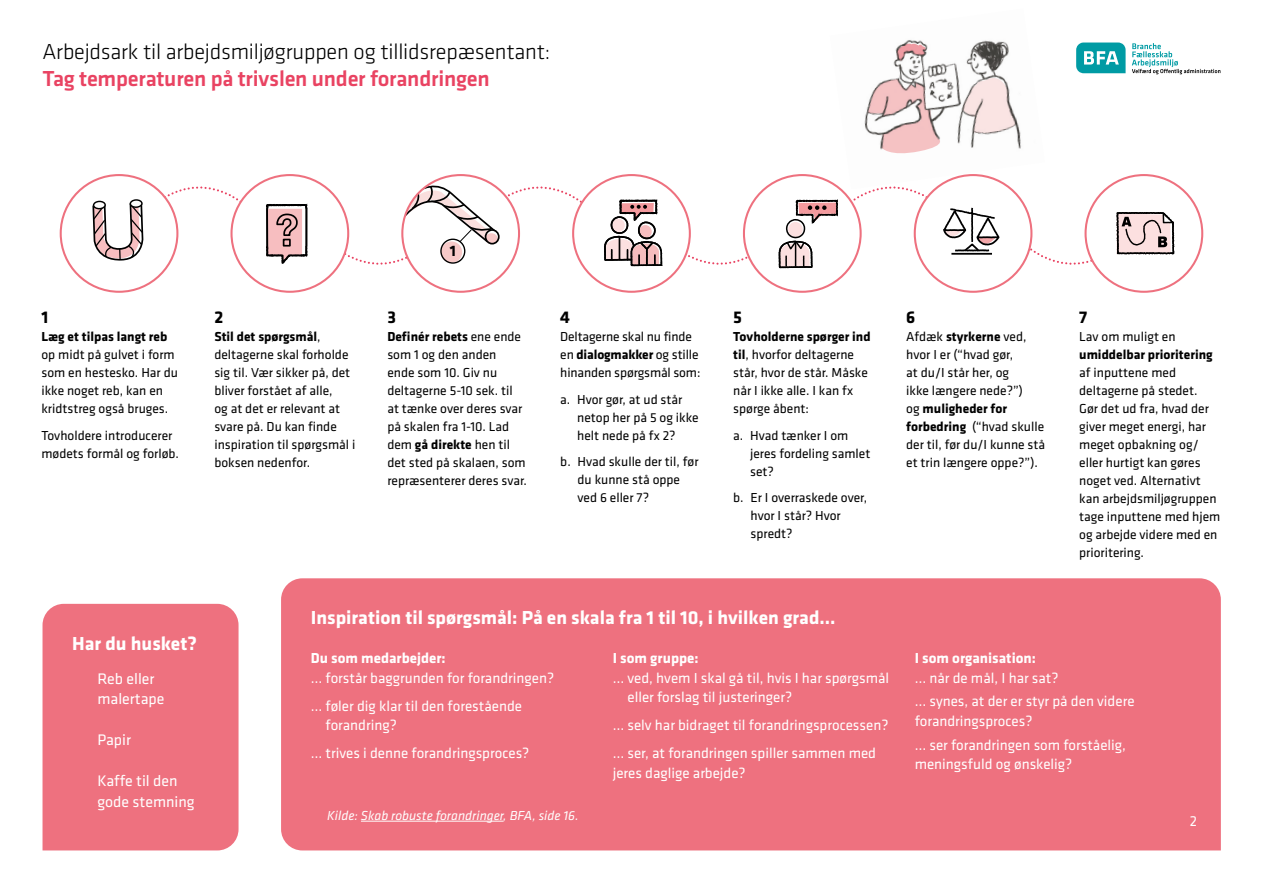
<style>
.page{position:relative;width:1263px;height:893px;background:#fff}
.page>*{position:absolute;margin:0;border:0;box-sizing:border-box;transform-origin:0 0}
.t1{font:300 22.5px "Klavika";letter-spacing:-.01em;color:#000}
.t2{font:500 22.5px "Klavika";letter-spacing:-.01em;color:#e94362}
.t3{font:700 19.5px "Klavika";color:#fff}
.t4{font:700 17.7px "Klavika";color:#000}
.t5{font:15.9px/20.5px "Klavika";color:#fff}
.t6{font:700 15.75px "Klavika";color:#000}
.t7{font:15px/28px "Klavika";color:#fff}
.t8{font:700 15px "Klavika";color:#fff}
.t9{font:13.5px/18px "Klavika";color:#000}
.t10{font:700 13.5px "Klavika";color:#000}
.t11{font:italic 13.5px "Klavika";color:#fff}
.s1{font-weight:700}
</style>
<div class="page">
<svg style="left:321px;top:42px;width:899px;height:249px"></svg>
<svg style="left:486px;top:230px;width:13px;height:14px"></svg>
<div style="left:485px;top:229px;width:15px;height:15px;border:2px solid #000;border-radius:50%"></div>
<svg style="left:485px;top:233px;width:13px;height:11px"></svg>
<svg style="left:266px;top:203px;width:42px;height:61px"></svg>
<svg style="left:92px;top:174px;width:166px;height:119px"></svg>
<div style="left:94px;top:201px;width:11px;height:8px;background:#fdfdfc;border-radius:50%"></div>
<div style="left:93px;top:201px;width:13px;height:8px;border:1px solid #000;border-radius:50%"></div>
<svg style="left:130px;top:200px;width:12px;height:7px"></svg>
<div style="left:130px;top:199px;width:13px;height:9px;border:1px solid #000;border-radius:50%"></div>
<div style="left:43px;top:604px;width:196px;height:246px;background:#ee717f"></div>
<div style="left:281px;top:578px;width:940px;height:272px;background:#ee717f"></div>
<hr style="left:361px;top:821px;width:142px;height:1px;background:#fff">
<h1 class="t1" style="left:43px;top:38px;width:509px">Arbejdsark til arbejdsmiljøgruppen og tillidsrepæsentant:</h1>
<h1 class="t2" style="left:43px;top:63px;width:449px">Tag temperaturen på trivslen under forandringen</h1>
<p class="t6" style="left:450px;top:240px;width:8px">1</p>
<h3 class="t4" style="left:41px;top:304px;width:8px">1</h3>
<p class="t10" style="left:41px;top:327px;width:127px">Læg et tilpas langt reb</p>
<p class="t9" style="left:41px;top:345px;width:138px">op midt på gulvet i form som en hestesko. Har du ikke noget reb, kan en kridtstreg også bruges.</p>
<p class="t9" style="left:41px;top:426px;width:139px">Tovholdere introducerer mødets formål og forløb.</p>
<h3 class="t4" style="left:214px;top:304px;width:10px">2</h3>
<p class="t9" style="left:214px;top:327px;width:143px"><span class="s1">Stil det spørgsmål</span>, deltagerne skal forholde sig til. Vær sikker på, det bliver forstået af alle,<br>og at det er relevant at svare på. Du kan finde inspiration til spørgsmål i boksen nedenfor.</p>
<h3 class="t4" style="left:387px;top:304px;width:10px">3</h3>
<p class="t9" style="left:387px;top:327px;width:141px"><span class="s1">Definér rebets</span> ene ende som 1 og den anden ende som 10. Giv nu deltagerne 5-10 sek. til at tænke over deres svar på skalen fra 1-10. Lad dem <span class="s1">gå direkte</span> hen til det sted på skalaen, som repræsenterer deres svar.</p>
<h3 class="t4" style="left:560px;top:304px;width:11px">4</h3>
<p class="t9" style="left:560px;top:327px;width:142px">Deltagerne skal nu finde en <span class="s1">dialogmakker</span> og stille hinanden spørgsmål som:</p>
<p class="t9" style="left:577px;top:390px;width:123px;text-indent:-17px">a. Hvor gør, at ud står netop her på 5 og ikke helt nede på fx 2?</p>
<p class="t9" style="left:577px;top:452px;width:122px;text-indent:-17px">b. Hvad skulle der til, før du kunne stå oppe ved 6 eller 7?</p>
<h3 class="t4" style="left:733px;top:304px;width:10px">5</h3>
<p class="t9" style="left:733px;top:327px;width:139px"><span class="s1">Tovholderne spørger ind til</span>, hvorfor deltagerne står, hvor de står. Måske når I ikke alle. I kan fx spørge åbent:</p>
<p class="t9" style="left:750px;top:426px;width:122px;text-indent:-17px">a. Hvad tænker I om jeres fordeling samlet set?</p>
<p class="t9" style="left:750px;top:488px;width:118px;text-indent:-17px">b. Er I overraskede over, hvor I står? Hvor spredt?</p>
<h3 class="t4" style="left:906px;top:304px;width:11px">6</h3>
<p class="t9" style="left:906px;top:327px;width:140px">Afdæk <span class="s1">styrkerne</span> ved, hvor I er (“hvad gør,<br>at du/I står her, og<br>ikke længere nede?”)<br>og <span class="s1">muligheder for forbedring</span> (“hvad skulle der til, før du/I kunne stå et trin længere oppe?”).</p>
<h3 class="t4" style="left:1079px;top:304px;width:10px">7</h3>
<p class="t9" style="left:1079px;top:327px;width:98px">Lav om muligt en</p>
<p class="t10" style="left:1079px;top:345px;width:135px">umiddelbar prioritering</p>
<p class="t9" style="left:1079px;top:363px;width:143px">af inputtene med deltagerne på stedet.<br>Gør det ud fra, hvad der giver meget energi, har meget opbakning og/ eller hurtigt kan gøres noget ved. Alternativt kan arbejdsmiljøgruppen tage inputtene med hjem og arbejde videre med en prioritering.</p>
<h2 class="t3" style="left:72px;top:629px;width:126px">Har du husket?</h2>
<p class="t5" style="left:97px;top:667px;width:69px">Reb eller malertape</p>
<p class="t5" style="left:97px;top:729px;width:35px">Papir</p>
<p class="t5" style="left:97px;top:770px;width:99px">Kaffe til den gode stemning</p>
<h2 class="t3" style="left:311px;top:604px;width:526px">Inspiration til spørgsmål: På en skala fra 1 til 10, i hvilken grad…</h2>
<p class="t8" style="left:311px;top:647px;width:136px">Du som medarbejder:</p>
<p class="t7" style="left:311px;top:663px;width:245px">… forstår baggrunden for forandringen? … føler dig klar til den forestående</p>
<p class="t7" style="left:311px;top:711px;width:220px;text-indent:15px">forandring?<br>… trives i denne forandringsproces?</p>
<p class="t8" style="left:613px;top:647px;width:87px">I som gruppe:</p>
<p class="t7" style="left:627px;top:667px;width:263px;line-height:19.5px;text-indent:-15px">… ved, hvem I skal gå til, hvis I har spørgsmål eller forslag til justeringer?</p>
<p class="t7" style="left:613px;top:711px;width:277px">… selv har bidraget til forandringsprocessen? … ser, at forandringen spiller sammen med</p>
<p class="t7" style="left:613px;top:758px;width:134px">jeres daglige arbejde?</p>
<p class="t11" style="left:327px;top:807px;width:253px">Kilde: Skab robuste forandringer, BFA, side 16.</p>
<p class="t8" style="left:915px;top:647px;width:123px">I som organisation:</p>
<p class="t7" style="left:915px;top:665px;width:221px;line-height:23.7px">… når de mål, I har sat?<br>… synes, at der er styr på den videre</p>
<p class="t7" style="left:915px;top:709px;width:213px;line-height:23.7px">forandringsproces?<br>… ser forandringen som forståelig,</p>
<p class="t7" style="left:915px;top:750px;width:159px">meningsfuld og ønskelig?</p>
<p class="t7" style="left:1190px;top:806px;width:9px">2</p>
</div>
